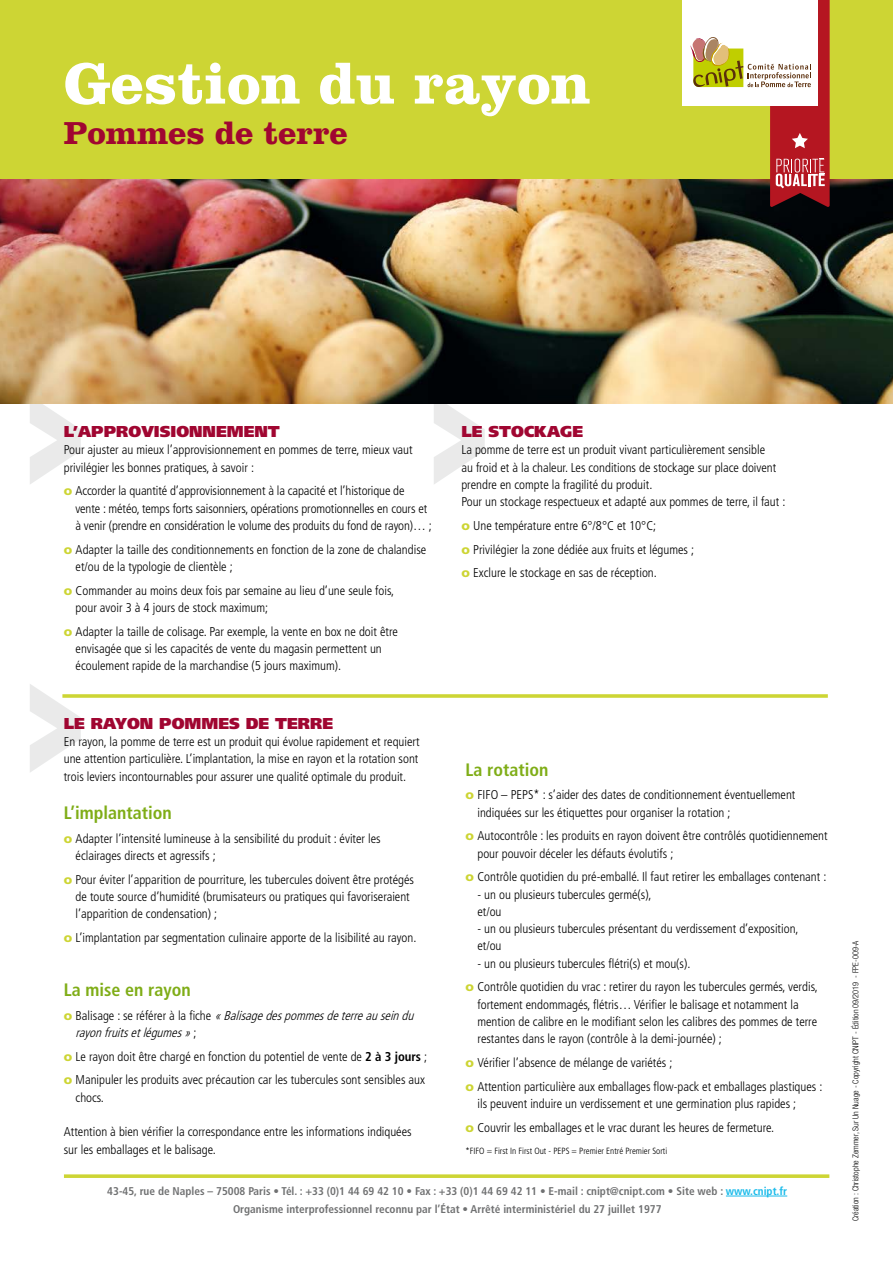
<style>
.page{position:relative;width:893px;height:1263px;background:#fff}
.page>*{position:absolute;margin:0;border:0;box-sizing:border-box;transform-origin:0 0}
.t1{font:700 60px "Clarendon LT Std";color:#fff}
.t2{font:700 33px "Clarendon LT Std";color:#a00631}
.t3{font:700 condensed 18px "Frutiger LT Std";color:#7fad17}
.t4{font:900 15.75px "Frutiger LT Std";color:#a00631}
.t5{font:300 condensed 12.75px/17.2px "Frutiger LT Std";color:#000}
.t6{font:italic 300 condensed 12.75px/17.2px "Frutiger LT Std";color:#000}
.t7{font:700 condensed 11.25px/18.5px "Frutiger LT Std";color:#707172;text-align:center}
.t8{font:300 condensed 9px "Frutiger LT Std";color:#000}
.t9{font:300 condensed 8.25px "Helvetica Neue LT Std";color:#000}
.s1{font-weight:900;font-stretch:normal;color:#cdd534}
.s2{font-weight:900;font-style:normal;font-stretch:normal;color:#cdd534}
.s3{font-style:normal}
.s4{font-weight:700}
.s5{color:#1bbbea}
</style>
<div class="page">
<svg style="left:30px;top:403px;width:51px;height:81px"></svg>
<svg style="left:434px;top:403px;width:51px;height:81px"></svg>
<img style="left:0;top:179px;width:893px;height:224px">
<svg style="left:30px;top:684px;width:51px;height:88px"></svg>
<div style="left:0;top:0;width:893px;height:179px;background:#cdd534"></div>
<div style="left:682px;top:0;width:135px;height:105px;background:#fff"></div>
<svg style="left:691px;top:0;width:139px;height:207px"></svg>
<svg style="left:62px;top:694px;width:766px;height:4px;background:#d2d94a"></svg>
<svg style="left:64px;top:1174px;width:765px;height:4px;background:#d2d949"></svg>
<hr style="left:726px;top:1196px;width:61px;height:1px;background:#1bbbea">
<h1 class="t1" style="left:64px;top:47px;width:528px">Gestion du rayon</h1>
<h2 class="t2" style="left:64px;top:113px;width:286px">Pommes de terre</h2>
<p class="t4" style="left:64px;top:422px;width:218px">L’APPROVISIONNEMENT</p>
<p class="t5" style="left:64px;top:441px;width:350px">Pour ajuster au mieux l’approvisionnement en pommes de terre, mieux vaut privilégier les bonnes pratiques, à savoir :</p>
<p class="t5" style="left:75px;top:482px;width:358px;text-indent:-12px"><span class="s1">o</span> Accorder la quantité d’approvisionnement à la capacité et l’historique de vente : météo, temps forts saisonniers, opérations promotionnelles en cours et à venir (prendre en considération le volume des produits du fond de rayon)… ;</p>
<p class="t5" style="left:76px;top:541px;width:352px;text-indent:-12px"><span class="s1">o</span> Adapter la taille des conditionnements en fonction de la zone de chalandise et/ou de la typologie de clientèle ;</p>
<p class="t5" style="left:76px;top:582px;width:320px;text-indent:-12px"><span class="s1">o</span> Commander au moins deux fois par semaine au lieu d’une seule fois, pour avoir 3 à 4 jours de stock maximum;</p>
<p class="t5" style="left:76px;top:623px;width:324px;text-indent:-12px"><span class="s1">o</span> Adapter la taille de colisage. Par exemple, la vente en box ne doit être envisagée que si les capacités de vente du magasin permettent un écoulement rapide de la marchandise (5 jours maximum).</p>
<p class="t4" style="left:64px;top:714px;width:271px">LE RAYON POMMES DE TERRE</p>
<p class="t5" style="left:64px;top:733px;width:357px;text-align:justify">En rayon, la pomme de terre est un produit qui évolue rapidement et requiert une attention particulière. L’implantation, la mise en rayon et la rotation sont trois leviers incontournables pour assurer une qualité optimale du produit.</p>
<h3 class="t3" style="left:64px;top:802px;width:110px">L’implantation</h3>
<p class="t5" style="left:76px;top:830px;width:307px;text-indent:-12px"><span class="s1">o</span> Adapter l’intensité lumineuse à la sensibilité du produit : éviter les éclairages directs et agressifs ;</p>
<p class="t5" style="left:76px;top:871px;width:340px;text-indent:-12px"><span class="s1">o</span> Pour éviter l’apparition de pourriture, les tubercules doivent être protégés de toute source d’humidité (brumisateurs ou pratiques qui favoriseraient l’apparition de condensation) ;</p>
<p class="t5" style="left:64px;top:929px;width:354px"><span class="s1">o</span> L’implantation par segmentation culinaire apporte de la lisibilité au rayon.</p>
<h3 class="t3" style="left:64px;top:979px;width:128px">La mise en rayon</h3>
<p class="t6" style="left:76px;top:1007px;width:343px;text-indent:-12px"><span class="s2">o</span> <span class="s3">B a l i s a g e : s e r é f é r e r à l a fi c h e</span> «Balisagedespommesdeterreauseindu rayonfruitsetlégumes»<span class="s3">;</span></p>
<p class="t5" style="left:64px;top:1044px;width:365px;line-height:23.7px"><span class="s1">o</span> Le rayon doit être chargé en fonction du potentiel de vente de <span class="s4">2 à 3 jours</span> ; <span class="s1">o</span> Manipuler les produits avec précaution car les tubercules sont sensibles aux</p>
<p class="t5" style="left:76px;top:1089px;width:30px">chocs.</p>
<p class="t5" style="left:64px;top:1123px;width:349px;line-height:18px">Attention à bien vérifier la correspondance entre les informations indiquées sur les emballages et le balisage.</p>
<p class="t4" style="left:461px;top:422px;width:123px">LE STOCKAGE</p>
<p class="t5" style="left:461px;top:441px;width:326px">La pomme de terre est un produit vivant particulièrement sensible<br>au froid et à la chaleur. Les conditions de stockage sur place doivent prendre en compte la fragilité du produit.<br>Pour un stockage respectueux et adapté aux pommes de terre, il faut :</p>
<p class="t5" style="left:461px;top:514px;width:234px;line-height:23.7px"><span class="s1">o</span> Une température entre 6°/8°C et 10°C;<br><span class="s1">o</span> Privilégier la zone dédiée aux fruits et légumes ; <span class="s1">o</span> Exclure le stockage en sas de réception.</p>
<h3 class="t3" style="left:466px;top:759px;width:84px">La rotation</h3>
<p class="t5" style="left:477px;top:786px;width:320px;text-indent:-12px"><span class="s1">o</span> FIFO – PEPS* : s’aider des dates de conditionnement éventuellement indiquées sur les étiquettes pour organiser la rotation ;</p>
<p class="t5" style="left:477px;top:827px;width:352px;text-indent:-12px"><span class="s1">o</span> Autocontrôle : les produits en rayon doivent être contrôlés quotidiennement pour pouvoir déceler les défauts évolutifs ;</p>
<p class="t5" style="left:466px;top:868px;width:362px"><span class="s1">o</span> Contrôle quotidien du pré-emballé. Il faut retirer les emballages contenant :</p>
<p class="t5" style="left:477px;top:886px;width:176px">- un ou plusieurs tubercules germé(s), et/ou</p>
<p class="t5" style="left:477px;top:920px;width:323px">- un ou plusieurs tubercules présentant du verdissement d’exposition, et/ou</p>
<p class="t5" style="left:466px;top:951px;width:354px;line-height:23.7px;text-indent:12px">- un ou plusieurs tubercules flétri(s) et mou(s).<br><span class="s1">o</span> Contrôle quotidien du vrac : retirer du rayon les tubercules germés, verdis,</p>
<p class="t5" style="left:477px;top:996px;width:341px">fortement endommagés, flétris… Vérifier le balisage et notamment la mention de calibre en le modifiant selon les calibres des pommes de terre restantes dans le rayon (contrôle à la demi-journée) ;</p>
<p class="t5" style="left:466px;top:1051px;width:358px;line-height:23.7px"><span class="s1">o</span> Vérifier l’absence de mélange de variétés ;<br><span class="s1">o</span> Attention particulière aux emballages flow-pack et emballages plastiques :</p>
<p class="t5" style="left:466px;top:1092px;width:332px;line-height:23.7px;text-indent:12px">ils peuvent induire un verdissement et une germination plus rapides ; <span class="s1">o</span> Couvrir les emballages et le vrac durant les heures de fermeture.</p>
<p class="t8" style="left:466px;top:1146px;width:203px">*FIFO = First In First Out - PEPS = Premier Entré Premier Sorti</p>
<p class="t7" style="left:107px;top:1182px;width:681px">43-45, rue de Naples – 75008 Paris • Tél. : +33 (0)1 44 69 42 10 • Fax : +33 (0)1 44 69 42 11 • E-mail : cnipt@cnipt.com • Site web : <span class="s5">www.cnipt.fr<br></span>Organisme interprofessionnel reconnu par l’État • Arrêté interministériel du 27 juillet 1977</p>
<p class="t9" style="left:851px;top:1221px;width:282px;rotate:-90deg">Création : Christophe Zemmer, Sur Un Nuage - Copyright CNIPT - Édition 09/2019 - FPE-009-A</p>
</div>
